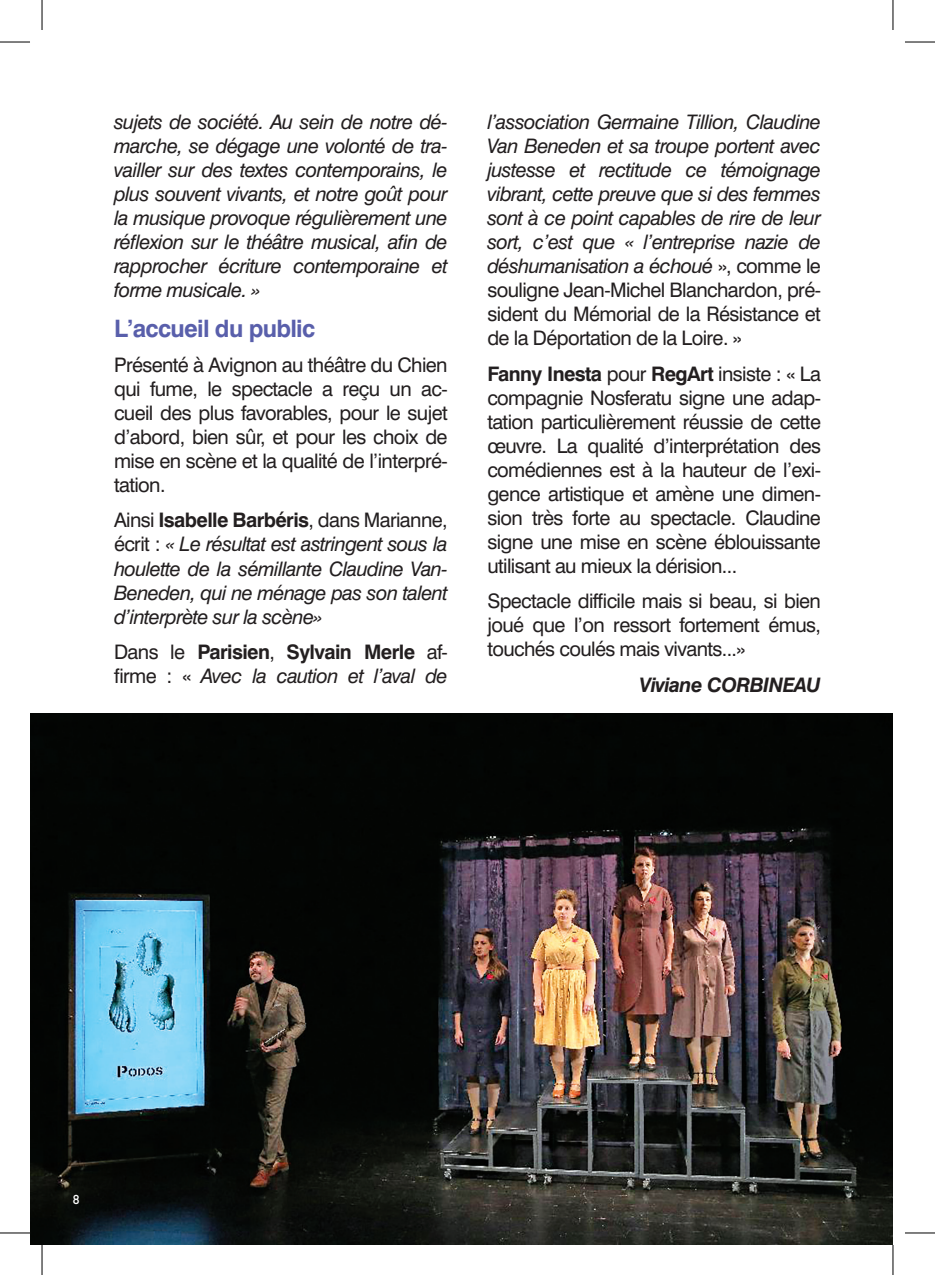
<style>
.page{position:relative;width:935px;height:1275px;background:#fff}
.page>*{position:absolute;margin:0;border:0;box-sizing:border-box;transform-origin:0 0}
.t1{font:700 24px "Swiss 721 BT";letter-spacing:-.03em;color:#595fab}
.t2{font:italic 20px/24px "Swiss 721 BT";letter-spacing:-.03em;color:#231f20;text-align:justify}
.t3{font:20px/24px "Swiss 721 BT";letter-spacing:-.03em;color:#231f20;text-align:justify}
.t4{font:italic 700 20px "Swiss 721 BT";letter-spacing:-.03em;color:#231f20}
.t5{font:500 12px "Futura";color:#fff}
.s1{font-style:normal}
.s2{font-weight:700;font-style:normal}
.s3{font-weight:700}
</style>
<div class="page">
<img style="left:31px;top:713px;width:861px;height:531px">
<hr style="left:0;top:42px;width:30px;height:1px;background:#000">
<hr style="left:904px;top:42px;width:30px;height:1px;background:#000">
<hr style="left:0;top:1232px;width:30px;height:1px;background:#000">
<hr style="left:904px;top:1232px;width:30px;height:1px;background:#000">
<hr style="left:42px;top:0;width:1px;height:30px;background:#000">
<hr style="left:42px;top:1245px;width:1px;height:30px;background:#000">
<hr style="left:892px;top:0;width:1px;height:30px;background:#000">
<hr style="left:892px;top:1245px;width:1px;height:30px;background:#000">
<p class="t2" style="left:114px;top:110px;width:335px">sujets de société. Au sein de notre dé&shy;marche, se dégage une volonté de tra&shy;vailler sur des textes contemporains, le plus souvent vivants, et notre goût pour la musique provoque régulièrement une réflexion sur le théâtre musical, afin de rapprocher écriture contemporaine et forme musicale. »</p>
<p class="t1" style="left:114px;top:313px;width:203px">L’accueil du public</p>
<p class="t3" style="left:114px;top:353px;width:335px">Présenté à Avignon au théâtre du Chien qui fume, le spectacle a reçu un ac&shy;cueil des plus favorables, pour le sujet d’abord, bien sûr, et pour les choix de mise en scène et la qualité de l’interpré&shy;tation.</p>
<p class="t2" style="left:114px;top:508px;width:335px"><span class="s1">Ainsi</span> <span class="s2">Isabelle Barbéris</span><span class="s1">, dans Marianne, écrit :</span> « Le résultat est astringent sous la houlette de la sémillante Claudine Van-Beneden, qui ne ménage pas son talent d’interprète sur la scène»</p>
<p class="t2" style="left:114px;top:639px;width:335px"><span class="s1">Dans le</span> <span class="s2">Parisien</span><span class="s1">,</span> <span class="s2">Sylvain Merle</span> <span class="s1">af&shy;firme : «</span> Avec la caution et l’aval de</p>
<p class="t2" style="left:487px;top:110px;width:335px">l’association Germaine Tillion, Claudine Van Beneden et sa troupe portent avec justesse et rectitude ce témoignage vibrant, cette preuve que si des femmes sont à ce point capables de rire de leur sort, c’est que « l’entreprise nazie de déshumanisation a échoué <span class="s1">», comme le souligne Jean-Michel Blanchardon, pré&shy;sident du Mémorial de la Résistance et de la Déportation de la Loire. »</span></p>
<p class="t3" style="left:487px;top:361px;width:335px"><span class="s3">Fanny Inesta</span> pour <span class="s3">RegArt</span> insiste : « La compagnie Nosferatu signe une adap&shy;tation particulièrement réussie de cette œuvre. La qualité d’interprétation des comédiennes est à la hauteur de l’exi&shy;gence artistique et amène une dimen&shy;sion très forte au spectacle. Claudine signe une mise en scène éblouissante utilisant au mieux la dérision...</p>
<p class="t3" style="left:487px;top:589px;width:335px">Spectacle difficile mais si beau, si bien joué que l’on ressort fortement émus, touchés coulés mais vivants...»</p>
<p class="t4" style="left:640px;top:672px;width:182px">Viviane CORBINEAU</p>
<p class="t5" style="left:72px;top:1191px;width:9px">8</p>
</div>
